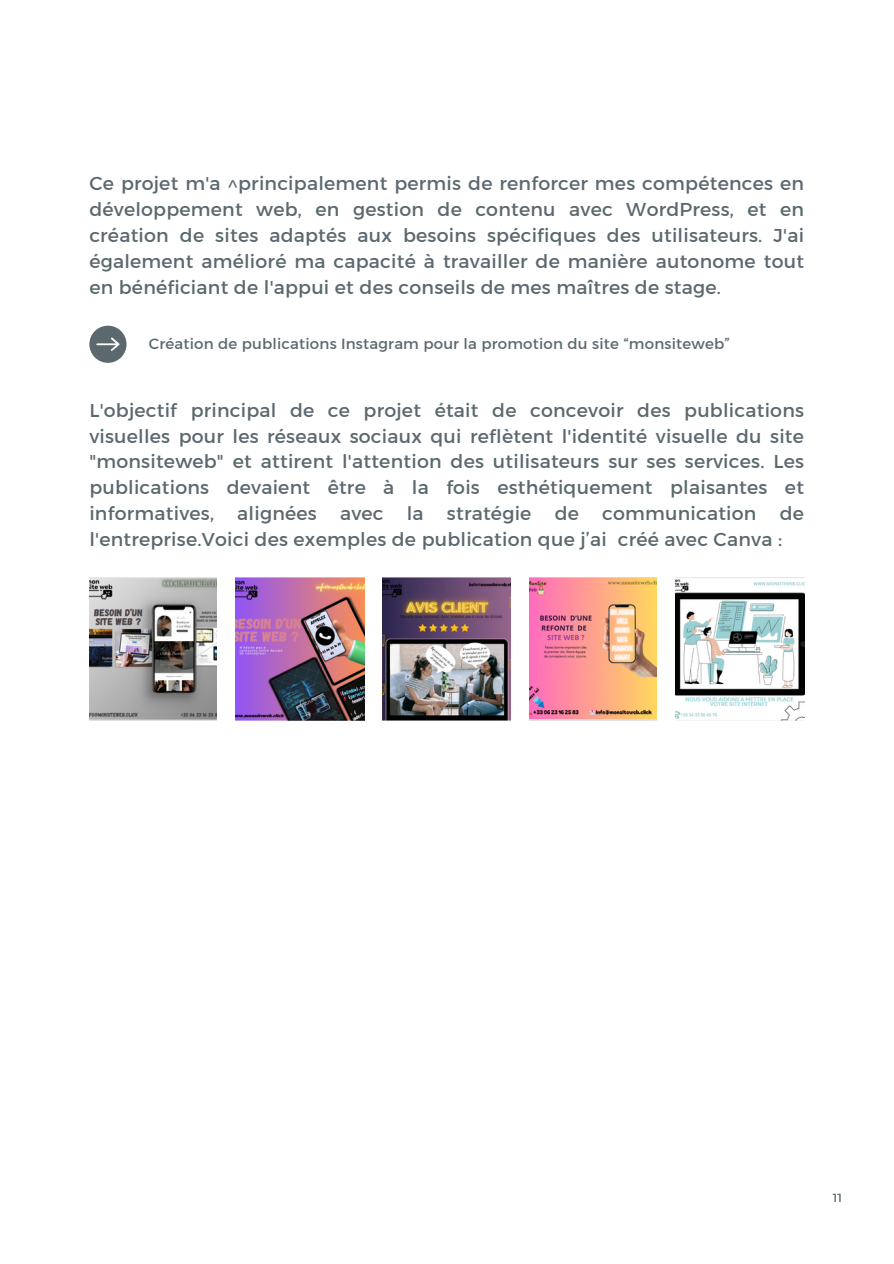
<style>
.page{position:relative;width:894px;height:1264px;background:#fff}
.page>*{position:absolute;margin:0;border:0;box-sizing:border-box;transform-origin:0 0}
.t1{font:18.9px/25.8px "Kief Montaser Regular";letter-spacing:.01em;color:#5b696f;text-align:justify}
.t2{font:15px "Kief Montaser Regular";letter-spacing:.01em;color:#5b696f}
.t3{font:12px "Kief Montaser Regular";color:#5b696f}
</style>
<div class="page">
<svg style="left:89px;top:326px;width:37px;height:37px"></svg>
<img style="left:89px;top:578px;width:127px;height:143px">
<img style="left:236px;top:578px;width:128px;height:143px">
<img style="left:382px;top:578px;width:128px;height:143px">
<img style="left:529px;top:578px;width:127px;height:143px">
<img style="left:675px;top:579px;width:129px;height:142px">
<h1 class="t1" style="left:89px;top:170px;width:716px">Ce projet m'a ^principalement permis de renforcer mes compétences en développement web, en gestion de contenu avec WordPress, et en création de sites adaptés aux besoins spécifiques des utilisateurs. J'ai également amélioré ma capacité à travailler de manière autonome tout en bénéficiant de l'appui et des conseils de mes maîtres de stage.</h1>
<p class="t2" style="left:149px;top:334px;width:582px">Création de publications Instagram pour la promotion du site “monsiteweb”</p>
<p class="t1" style="left:89px;top:397px;width:716px">L'objectif principal de ce projet était de concevoir des publications visuelles pour les réseaux sociaux qui reflètent l'identité visuelle du site "monsiteweb" et attirent l'attention des utilisateurs sur ses services. Les publications devaient être à la fois esthétiquement plaisantes et informatives, alignées avec la stratégie de communication de l'entreprise.Voici des exemples de publication que j’ai créé avec Canva :</p>
<h1 class="t3" style="left:832px;top:1190px;width:11px">11</h1>
</div>
